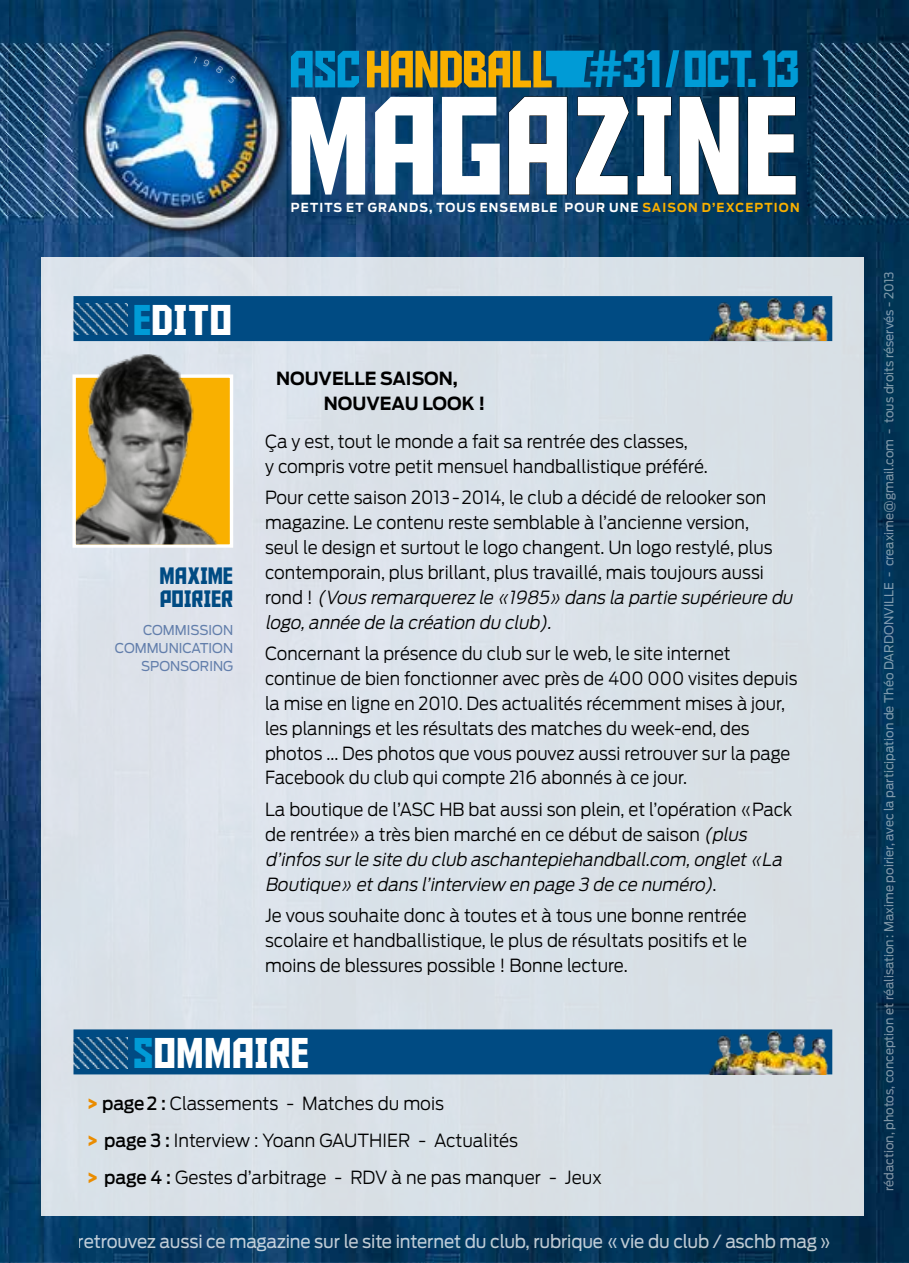
<style>
.page{position:relative;width:909px;height:1263px;background:#fff}
.page>*{position:absolute;margin:0;border:0;box-sizing:border-box;transform-origin:0 0}
.t1{font:138.38px "Aldothe Apache";color:#fff}
.t2{font:51.98px "Aldothe Apache";letter-spacing:-.015em;color:#f9b000}
.t3{font:51.98px "Aldothe Apache";color:#009bd6;scale:.95 1}
.t4{font:42.75px "Aldothe Apache";letter-spacing:.01em;color:#fff;scale:1.05 1}
.t5{font:23.62px/23.6px "Aldothe Apache";color:#004b83;scale:1.05 1}
.t6{font:300 18px/25px "Antenna";color:#000;scale:.94 1}
.t7{font:300 18px/25px "Antenna";color:#000;scale:.93 1}
.t8{font:italic 300 18px/25px "Antenna";color:#000;scale:.94 1}
.t9{font:300 18px/37.1px "Antenna";color:#000;scale:.95 1}
.t10{font:18px "Antenna";letter-spacing:-.01em;color:#fff;scale:.95 1}
.t11{font:700 18px/25px "Antenna";color:#000;scale:.95 1}
.t12{font:13.5px/18px "Antenna";color:#627eab;text-align:right;scale:.95 1}
.t13{font:12.38px "Antenna";color:#fff;scale:.95 1}
.t14{font:700 12.38px "Antenna";letter-spacing:.1em;color:#fff;scale:.94 1}
.s1{font-size:52.2px}
.s2{font-size:40.95px}
.s3{color:#009bd6}
.s4{color:#f9b000}
.s5{font-style:italic}
.s6{font-style:normal}
.s7{font-weight:900;color:#ea8c00}
.s8{font-weight:500}
</style>
<div class="page">
<img style="left:0;top:0;width:909px;height:1263px">
<svg style="left:508px;top:96px;width:60px;height:100px;background:#103c65"></svg>
<svg style="left:575px;top:96px;width:55px;height:100px;background:#08385e"></svg>
<svg style="left:636px;top:96px;width:36px;height:100px;background:#023357"></svg>
<svg style="left:679px;top:96px;width:61px;height:100px;background:#043153"></svg>
<svg style="left:747px;top:96px;width:50px;height:100px;background:#022f50"></svg>
<img style="left:80px;top:26px;width:211px;height:232px">
<svg style="left:194px;top:56px;width:3px;height:7px"></svg>
<svg style="left:216px;top:66px;width:20px;height:17px"></svg>
<svg style="left:203px;top:59px;width:7px;height:8px"></svg>
<div style="left:42px;top:258px;width:822px;height:958px;background:#d9e1e8"></div>
<div style="left:73px;top:296px;width:759px;height:45px;background:#004b83"></div>
<div style="left:73px;top:1029px;width:759px;height:45px;background:#004b83"></div>
<img style="left:73px;top:304px;width:54px;height:31px">
<img style="left:708px;top:298px;width:121px;height:43px">
<img style="left:73px;top:1037px;width:54px;height:31px">
<img style="left:709px;top:1032px;width:120px;height:42px">
<svg style="left:72px;top:374px;width:162px;height:175px;background:#f6d78b"></svg>
<svg style="left:664px;top:49px;width:16px;height:39px"></svg>
<svg style="left:546px;top:51px;width:48px;height:36px;background:#0087be"></svg>
<img style="left:76px;top:354px;width:144px;height:190px">
<h2 class="t3" style="left:589px;top:41px;width:223px"><span class="s1">#31</span><span class="s2">/</span>OCT.13</h2>
<h2 class="t2" style="left:290px;top:41px;width:265px"><span class="s3">ASC</span>HANDBALL</h2>
<h1 class="t1" style="left:288px;top:71px;width:513px">MAGAZINE</h1>
<p class="t14" style="left:291px;top:200px;width:543px">PETITS ET GRANDS, TOUS ENSEMBLE POUR UNE <span class="s4">SAISON D’EXCEPTION</span></p>
<h3 class="t4" style="left:133px;top:296px;width:96px"><span class="s3">E</span>DITO</h3>
<h3 class="t5" style="left:160px;top:563px;width:71px">MAXIME<br>POIRIER</h3>
<p class="t12" style="left:115px;top:621px;width:126px">commission communication sponsoring</p>
<p class="t11" style="left:324px;top:366px;width:171px;text-indent:-48px">NOUVELLE SAISON,<br>NOUVEAU LOOK !</p>
<p class="t6" style="left:265px;top:429px;width:473px">Ça y est, tout le monde a fait sa rentrée des classes,<br>y compris votre petit mensuel handballistique préféré.</p>
<p class="t6" style="left:265px;top:485px;width:567px">Pour cette saison 2013-2014, le club a décidé de relooker son magazine. Le contenu reste semblable à l’ancienne version,<br>seul le design et surtout le logo changent. Un logo restylé, plus contemporain, plus brillant, plus travaillé, mais toujours aussi<br>r o n d ! <span class="s5">(Vous remarquerez le «1985» dans la partie supérieure du logo,année de la création du club).</span></p>
<p class="t7" style="left:265px;top:641px;width:574px">Concernant la présence du club sur le web, le site internet continue de bien fonctionner avec près de 400 000 visites depuis la mise en ligne en 2010. Des actualités récemment mises à jour, les plannings et les résultats des matches du week-end, des photos ... Des photos que vous pouvez aussi retrouver sur la page Facebook du club qui compte 216 abonnés à ce jour.</p>
<p class="t8" style="left:265px;top:797px;width:562px"><span class="s6">La boutique de l’ASC HB bat aussi son plein, et l’opération «Pack de rentrée» a très bien marché en ce début de saison</span> (plus d’infos surle site du club aschantepiehandball.com,onglet«La Boutique» etdans l’interview en page 3 de ce numéro)<span class="s6">.</span></p>
<p class="t6" style="left:265px;top:903px;width:514px;text-align:justify">Je vous souhaite donc à toutes et à tous une bonne rentrée scolaire et handballistique, le plus de résultats positifs et le moins de blessures possible ! Bonne lecture.</p>
<h3 class="t4" style="left:133px;top:1030px;width:167px"><span class="s3">S</span>OMMAIRE</h3>
<p class="t9" style="left:86px;top:1085px;width:544px"><span class="s7">&gt;</span> <span class="s8">page 2 :</span> Classements - Matches du mois<br><span class="s7">&gt;</span> <span class="s8">page 3 :</span> Interview : Yoann GAUTHIER - Actualités<br><span class="s7">&gt;</span> <span class="s8">page 4 :</span> Gestes d’arbitrage - RDV à ne pas manquer - Jeux</p>
<p class="t10" style="left:78px;top:1230px;width:794px">retrouvez aussi ce magazine sur le site internet du club, rubrique «vie du club / aschb mag»</p>
<p class="t13" style="left:881px;top:1191px;width:969px;rotate:-90deg">rédaction, photos, conception et réalisation: Maxime poirier, avec la participation de Théo DARDONVILLE - creaxime@gmail.com - tous droits réservés - 2013</p>
</div>
